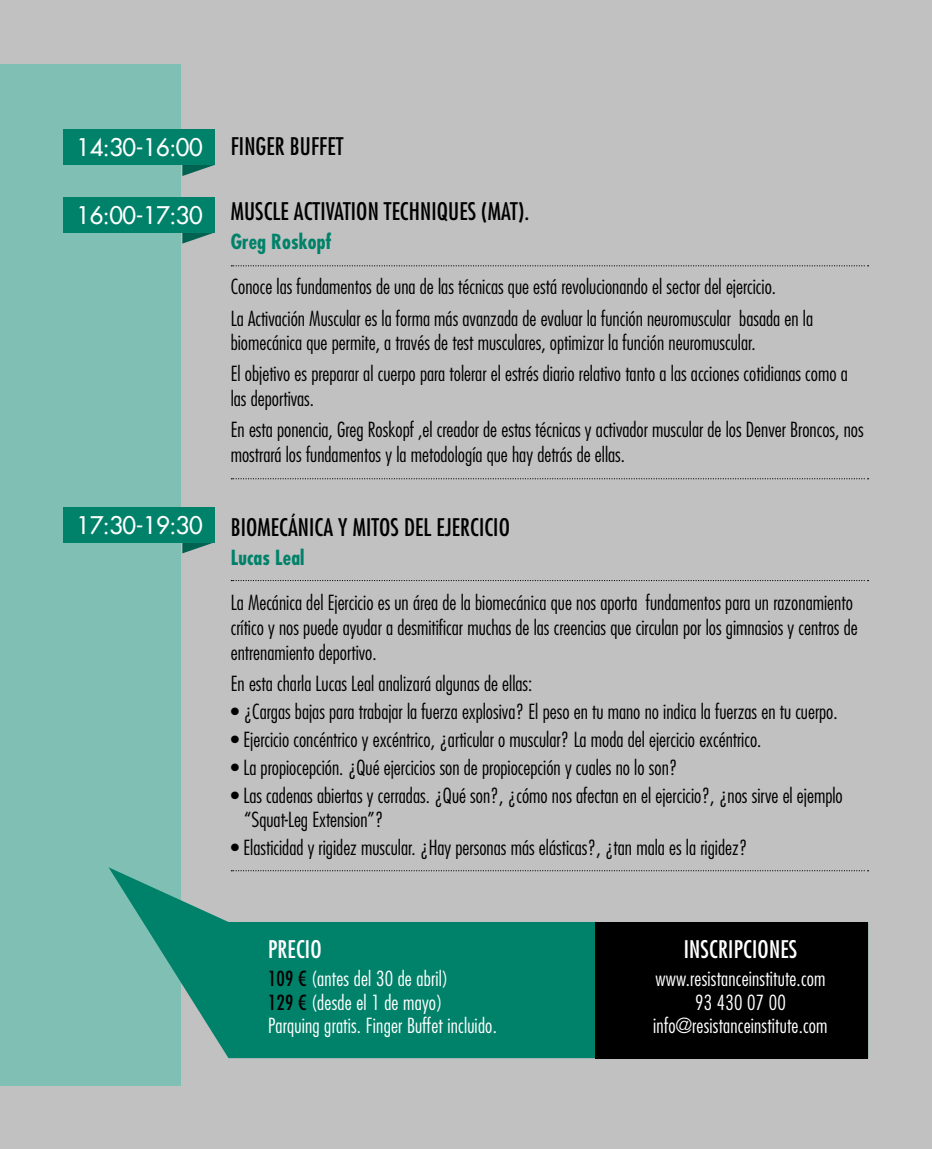
<style>
.page{position:relative;width:932px;height:1149px;background:#fff}
.page>*{position:absolute;margin:0;border:0;box-sizing:border-box;transform-origin:0 0}
.t1{font:condensed 23.62px "Futura LT";letter-spacing:.005em;color:#000}
.t2{font:23.62px "Futura LT";letter-spacing:-.02em;color:#fff}
.t3{font:condensed 23.62px "Futura LT";letter-spacing:.01em;color:#fff}
.t4{font:300 condensed 20.25px/31.1px "Futura LT";color:#000}
.t5{font:300 condensed 20.25px/23.4px "Futura LT";letter-spacing:.01em;color:#fff}
.t6{font:700 condensed 20.25px "Futura LT";letter-spacing:.005em;color:#00826a}
.s1{font-weight:400;color:#000}
</style>
<div class="page">
<div style="left:0;top:0;width:931px;height:1148px;background:#c1c1c1"></div>
<div style="left:0;top:64px;width:181px;height:1020px;background:#80c0b4"></div>
<svg style="left:108px;top:867px;width:757px;height:190px;fill:#00826a"></svg>
<div style="left:595px;top:922px;width:272px;height:136px;background:#000"></div>
<svg style="left:231px;top:265px;width:637px;height:1px"></svg>
<svg style="left:231px;top:478px;width:637px;height:1px"></svg>
<svg style="left:231px;top:580px;width:637px;height:1px"></svg>
<svg style="left:231px;top:869px;width:637px;height:2px"></svg>
<svg style="left:182px;top:165px;width:32px;height:11px"></svg>
<div style="left:64px;top:130px;width:151px;height:35px;background:#00826a"></div>
<svg style="left:182px;top:232px;width:33px;height:11px"></svg>
<div style="left:64px;top:197px;width:151px;height:35px;background:#00826a"></div>
<svg style="left:182px;top:542px;width:33px;height:11px"></svg>
<div style="left:64px;top:507px;width:151px;height:35px;background:#00826a"></div>
<p class="t2" style="left:77px;top:132px;width:128px">14:30-16:00</p>
<p class="t1" style="left:231px;top:132px;width:114px">FINGER BUFFET</p>
<p class="t2" style="left:77px;top:200px;width:128px">16:00-17:30</p>
<p class="t1" style="left:231px;top:197px;width:300px">MUSCLE ACTIVATION TECHNIQUES (MAT).</p>
<p class="t6" style="left:231px;top:229px;width:102px">Greg Roskopf</p>
<p class="t4" style="left:231px;top:271px;width:583px">Conoce las fundamentos de una de las técnicas que está revolucionando el sector del ejercicio.<br>La Activación Muscular es la forma más avanzada de evaluar la función neuromuscular basada en la</p>
<p class="t4" style="left:231px;top:327px;width:618px">biomecánica que permite, a través de test musculares, optimizar la función neuromuscular.<br>El objetivo es preparar al cuerpo para tolerar el estrés diario relativo tanto a las acciones cotidianas como a</p>
<p class="t4" style="left:231px;top:383px;width:634px">las deportivas.<br>En esta ponencia, Greg Roskopf ,el creador de estas técnicas y activador muscular de los Denver Broncos, nos</p>
<p class="t4" style="left:231px;top:439px;width:395px">mostrará los fundamentos y la metodología que hay detrás de ellas.</p>
<p class="t2" style="left:77px;top:509px;width:128px">17:30-19:30</p>
<p class="t1" style="left:231px;top:513px;width:280px">BIOMECÁNICA Y MITOS DEL EJERCICIO</p>
<p class="t6" style="left:231px;top:544px;width:75px">Lucas Leal</p>
<p class="t4" style="left:231px;top:590px;width:628px;line-height:24.8px">La Mecánica del Ejercicio es un área de la biomecánica que nos aporta fundamentos para un razonamiento crítico y nos puede ayudar a desmitificar muchas de las creencias que circulan por los gimnasios y centros de entrenamiento deportivo.</p>
<p class="t4" style="left:231px;top:667px;width:303px">En esta charla Lucas Leal analizará algunas de ellas:</p>
<p class="t4" style="left:231px;top:695px;width:608px">• ¿Cargas bajas para trabajar la fuerza explosiva? El peso en tu mano no indica la fuerzas en tu cuerpo.</p>
<p class="t4" style="left:231px;top:723px;width:532px">• Ejercicio concéntrico y excéntrico, ¿articular o muscular? La moda del ejercicio excéntrico.</p>
<p class="t4" style="left:231px;top:751px;width:448px">• La propiocepción. ¿Qué ejercicios son de propiocepción y cuales no lo son?</p>
<p class="t4" style="left:244px;top:782px;width:599px;line-height:24.8px;text-indent:-14px">• Las cadenas abiertas y cerradas. ¿Qué son?, ¿cómo nos afectan en el ejercicio?, ¿nos sirve el ejemplo “Squat-Leg Extension”?</p>
<p class="t4" style="left:231px;top:832px;width:518px">• Elasticidad y rigidez muscular. ¿Hay personas más elásticas?, ¿tan mala es la rigidez?</p>
<p class="t3" style="left:268px;top:935px;width:55px">PRECIO</p>
<p class="t5" style="left:268px;top:966px;width:230px"><span class="s1">109 €</span> (antes del 30 de abril)<br><span class="s1">129 €</span> (desde el 1 de mayo)<br>Parquing gratis. Finger Buffet incluido.</p>
<p class="t3" style="left:683px;top:935px;width:115px">INSCRIPCIONES</p>
<p class="t5" style="left:653px;top:966px;width:176px;text-align:center">www.resistanceinstitute.com<br>93 430 07 00 info@resistanceinstitute.com</p>
</div>
